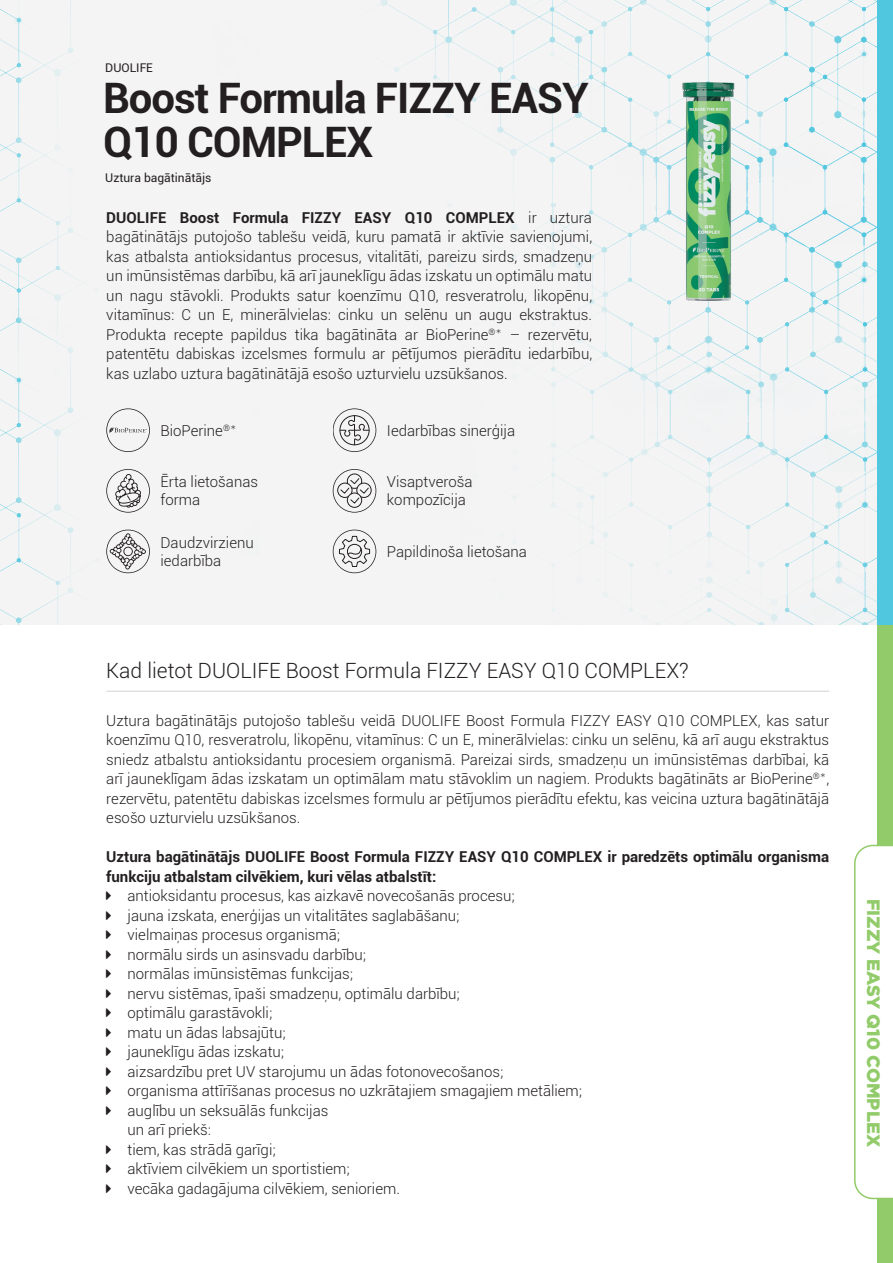
<style>
.page{position:relative;width:893px;height:1263px;background:#fff}
.page>*{position:absolute;margin:0;border:0;box-sizing:border-box;transform-origin:0 0}
.t1{font:700 42px/44.4px "Roboto";letter-spacing:-.025em;color:#231f20}
.t2{font:300 21px "Roboto";color:#231f20}
.t3{font:900 18px "Gotham";color:#92cb6a}
.t4{font:300 15px/19.5px "Roboto";color:#231f20}
.t5{font:700 15px/19.5px "Roboto";color:#231f20}
.t6{font:12px "Roboto";color:#231f20}
.s1{font-weight:700}
.s2{font-family:"Lato"}
</style>
<div class="page">
<div style="left:0;top:0;width:877px;height:624px;background:#f4f4f4"></div>
<img style="left:682px;top:83px;width:52px;height:217px">
<svg style="left:332px;top:407px;width:46px;height:45px;fill:#f4f4f4"></svg>
<svg style="left:105px;top:468px;width:47px;height:45px;fill:#f4f4f4"></svg>
<svg style="left:332px;top:468px;width:46px;height:45px;fill:#f4f4f4"></svg>
<svg style="left:105px;top:529px;width:47px;height:45px;fill:#f4f4f4"></svg>
<svg style="left:332px;top:529px;width:46px;height:45px;fill:#f4f4f4"></svg>
<div style="left:877px;top:622px;width:16px;height:641px;background:#92cb6a"></div>
<div style="left:877px;top:0;width:16px;height:624px;background:#51c7df"></div>
<svg style="left:854px;top:844px;width:39px;height:356px"></svg>
<svg style="left:105px;top:407px;width:47px;height:45px;fill:#f4f4f4"></svg>
<hr style="left:106px;top:691px;width:723px;height:1px;background:#d1d2d4">
<p class="t6" style="left:105px;top:60px;width:49px">DUOLIFE</p>
<h1 class="t1" style="left:103px;top:74px;width:487px">Boost Formula FIZZY EASY<br>Q10 COMPLEX</h1>
<p class="t6" style="left:105px;top:170px;width:108px">Uztura bagātinātājs</p>
<p class="t4" style="left:106px;top:207px;width:487px;text-align:justify"><span class="s1">DUOLIFE Boost Formula FIZZY EASY Q10 COMPLEX</span> ir uztura bagātinātājs putojošo tablešu veidā, kuru pamatā ir aktīvie savienojumi, kas atbalsta antioksidantus procesus, vitalitāti, pareizu sirds, smadzeņu un imūnsistēmas darbību, kā arī jauneklīgu ādas izskatu un optimālu matu un nagu stāvokli. Produkts satur koenzīmu Q10, resveratrolu, likopēnu, vitamīnus: C un E, minerālvielas: cinku un selēnu un augu ekstraktus.<br>Produkta recepte papildus tika bagātināta ar BioPerine<sup>®</sup><span class="s2">*</span> – rezervētu, patentētu dabiskas izcelsmes formulu ar pētījumos pierādītu iedarbību, kas uzlabo uztura bagātinātājā esošo uzturvielu uzsūkšanos.</p>
<p class="t4" style="left:161px;top:420px;width:77px">BioPerine<sup>®</sup><span class="s2">*</span></p>
<p class="t4" style="left:387px;top:420px;width:130px">Iedarbības sinerģija</p>
<p class="t4" style="left:161px;top:472px;width:99px;line-height:18px">Ērta lietošanas forma</p>
<p class="t4" style="left:387px;top:472px;width:87px;line-height:18px">Visaptveroša kompozīcija</p>
<p class="t4" style="left:161px;top:533px;width:95px;line-height:18px">Daudzvirzienu iedarbība</p>
<p class="t4" style="left:387px;top:541px;width:142px">Papildinoša lietošana</p>
<h2 class="t2" style="left:106px;top:656px;width:584px">Kad lietot DUOLIFE Boost Formula FIZZY EASY Q10 COMPLEX?</h2>
<p class="t4" style="left:106px;top:710px;width:724px;text-align:justify">Uztura bagātinātājs putojošo tablešu veidā DUOLIFE Boost Formula FIZZY EASY Q10 COMPLEX, kas satur koenzīmu Q10, resveratrolu, likopēnu, vitamīnus: C un E, minerālvielas: cinku un selēnu, kā arī augu ekstraktus sniedz atbalstu antioksidantu procesiem organismā. Pareizai sirds, smadzeņu un imūnsistēmas darbībai, kā arī jauneklīgam ādas izskatam un optimālam matu stāvoklim un nagiem. Produkts bagātināts ar BioPerine<sup>®</sup><span class="s2">*</span>, rezervētu, patentētu dabiskas izcelsmes formulu ar pētījumos pierādītu efektu, kas veicina uztura bagātinātājā esošo uzturvielu uzsūkšanos.</p>
<p class="t5" style="left:106px;top:847px;width:724px">Uztura bagātinātājs DUOLIFE Boost Formula FIZZY EASY Q10 COMPLEX ir paredzēts optimālu organisma funkciju atbalstam cilvēkiem, kuri vēlas atbalstīt:</p>
<p class="t4" style="left:128px;top:886px;width:456px">antioksidantu procesus, kas aizkavē novecošanās procesu;<br>jauna izskata, enerģijas un vitalitātes saglabāšanu;<br>vielmaiņas procesus organismā;<br>normālu sirds un asinsvadu darbību;<br>normālas imūnsistēmas funkcijas;<br>nervu sistēmas, īpaši smadzeņu, optimālu darbību;<br>optimālu garastāvokli;<br>matu un ādas labsajūtu;<br>jauneklīgu ādas izskatu;<br>aizsardzību pret UV starojumu un ādas fotonovecošanos;<br>organisma attīrīšanas procesus no uzkrātajiem smagajiem metāliem; auglību un seksuālās funkcijas<br>un arī priekš:<br>tiem, kas strādā garīgi;<br>aktīviem cilvēkiem un sportistiem;<br>vecāka gadagājuma cilvēkiem, senioriem.</p>
<p class="t3" style="left:886px;top:898px;width:250px;rotate:90deg">FIZZY EASY Q10 COMPLEX</p>
</div>
